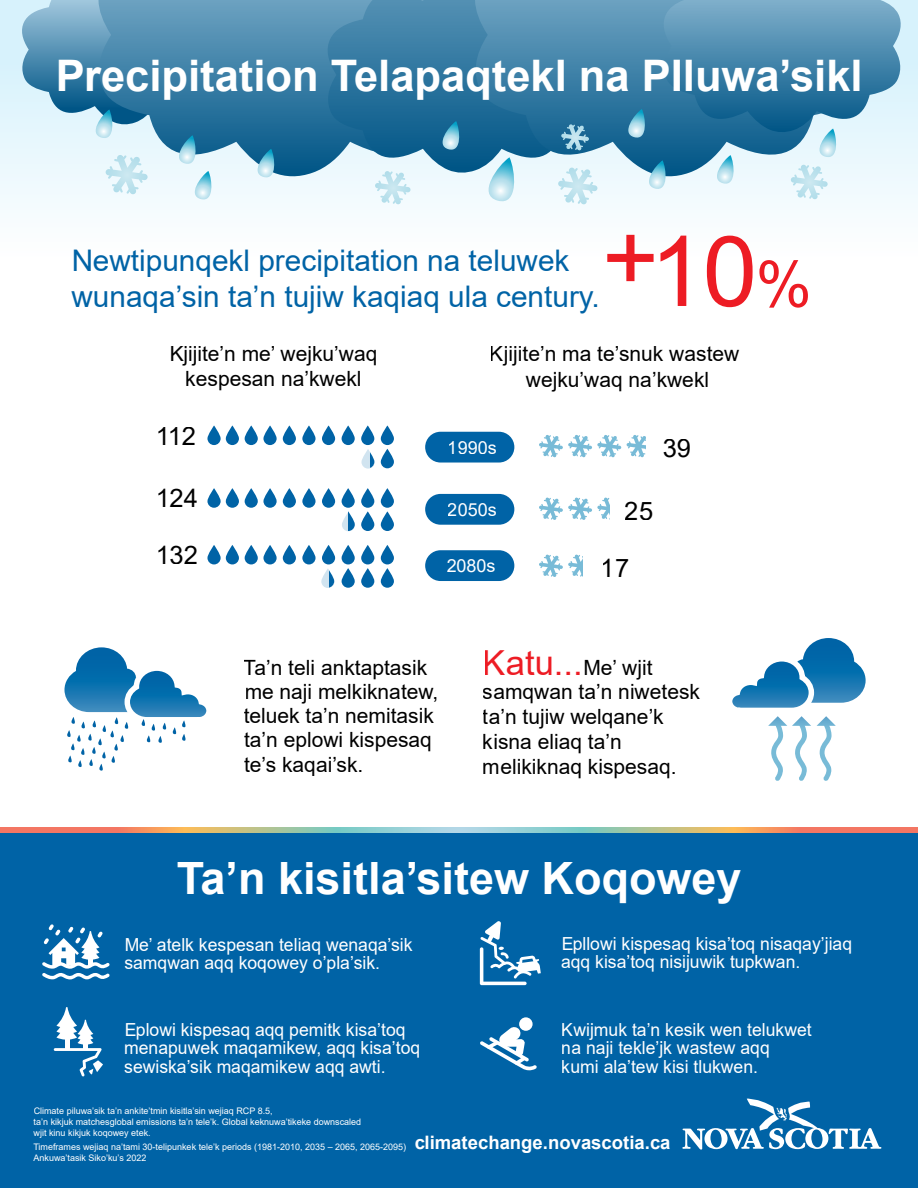
<style>
.page{position:relative;width:918px;height:1188px;background:#fff}
.page>*{position:absolute;margin:0;border:0;box-sizing:border-box;transform-origin:0 0}
.t1{font:97.95px "Arial";color:#ed1c24}
.t2{font:700 45px "Arial";color:#fff}
.t3{font:700 43.5px "Arial";color:#fff}
.t4{font:34.5px "Arial";color:#ed1c24}
.t5{font:29.7px/36px "Arial";color:#0063a6}
.t6{font:25.5px "Arial";color:#000}
.t7{font:21px/25.2px "Arial";color:#000;text-align:center}
.t8{font:18px/18.8px "Arial";color:#fff}
.t9{font:9px/10.9px "Arial";color:#fff}
.s1{font-size:63px}
.s2{font-size:21px;color:#000}
.s3{font-weight:700;font-size:18.6px}
</style>
<div class="page">
<div style="left:0;top:0;width:918px;height:257px;background:linear-gradient(to bottom,#d0f0fc,#fcfefe)"></div>
<svg style="left:229px;top:0;width:243px;height:178px;background:#4887ac"></svg>
<svg style="left:325px;top:0;width:147px;height:174px;background:#4082a8"></svg>
<svg style="left:472px;top:0;width:148px;height:178px;background:#4c8aae"></svg>
<svg style="left:0;top:827px;width:918px;height:7px;background:#aba292"></svg>
<div style="left:0;top:834px;width:918px;height:354px;background:#0063a6"></div>
<svg style="left:42px;top:924px;width:68px;height:56px"></svg>
<svg style="left:54px;top:1007px;width:49px;height:69px"></svg>
<svg style="left:480px;top:921px;width:61px;height:64px"></svg>
<svg style="left:682px;top:1098px;width:199px;height:52px"></svg>
<svg style="left:558px;top:168px;width:40px;height:37px"></svg>
<svg style="left:476px;top:157px;width:43px;height:49px"></svg>
<svg style="left:250px;top:149px;width:28px;height:32px"></svg>
<svg style="left:435px;top:121px;width:27px;height:32px"></svg>
<svg style="left:620px;top:0;width:283px;height:200px;background:#71a4c1"></svg>
<svg style="left:561px;top:124px;width:28px;height:27px"></svg>
<svg style="left:375px;top:171px;width:36px;height:34px"></svg>
<svg style="left:20px;top:0;width:209px;height:203px;background:#87b4cc"></svg>
<svg style="left:732px;top:638px;width:134px;height:143px"></svg>
<div style="left:425px;top:432px;width:89px;height:31px;background:#0063a6;border-radius:15px"></div>
<svg style="left:361px;top:449px;width:14px;height:20px"></svg>
<svg style="left:283px;top:425px;width:13px;height:20px"></svg>
<svg style="left:263px;top:425px;width:14px;height:20px"></svg>
<svg style="left:245px;top:425px;width:13px;height:20px"></svg>
<svg style="left:226px;top:425px;width:13px;height:20px"></svg>
<svg style="left:207px;top:425px;width:14px;height:20px"></svg>
<svg style="left:302px;top:425px;width:14px;height:20px"></svg>
<svg style="left:322px;top:425px;width:13px;height:20px"></svg>
<svg style="left:342px;top:425px;width:13px;height:20px"></svg>
<svg style="left:361px;top:425px;width:13px;height:20px"></svg>
<svg style="left:381px;top:425px;width:13px;height:20px"></svg>
<svg style="left:539px;top:435px;width:107px;height:23px"></svg>
<svg style="left:370px;top:449px;width:4px;height:19px"></svg>
<svg style="left:381px;top:449px;width:13px;height:19px"></svg>
<div style="left:425px;top:494px;width:89px;height:31px;background:#0063a6;border-radius:15px"></div>
<svg style="left:539px;top:497px;width:70px;height:23px"></svg>
<svg style="left:342px;top:512px;width:13px;height:19px"></svg>
<svg style="left:283px;top:488px;width:13px;height:20px"></svg>
<svg style="left:263px;top:488px;width:14px;height:20px"></svg>
<svg style="left:245px;top:488px;width:13px;height:20px"></svg>
<svg style="left:226px;top:488px;width:13px;height:20px"></svg>
<svg style="left:207px;top:488px;width:14px;height:20px"></svg>
<svg style="left:302px;top:488px;width:14px;height:20px"></svg>
<svg style="left:322px;top:488px;width:13px;height:20px"></svg>
<svg style="left:342px;top:488px;width:13px;height:20px"></svg>
<svg style="left:361px;top:488px;width:13px;height:20px"></svg>
<svg style="left:381px;top:488px;width:13px;height:20px"></svg>
<svg style="left:349px;top:512px;width:6px;height:19px"></svg>
<svg style="left:361px;top:511px;width:13px;height:20px"></svg>
<svg style="left:381px;top:511px;width:13px;height:20px"></svg>
<div style="left:425px;top:550px;width:89px;height:31px;background:#0063a6;border-radius:15px"></div>
<svg style="left:539px;top:554px;width:44px;height:23px"></svg>
<svg style="left:321px;top:568px;width:13px;height:20px"></svg>
<svg style="left:283px;top:545px;width:13px;height:19px"></svg>
<svg style="left:263px;top:545px;width:14px;height:19px"></svg>
<svg style="left:245px;top:545px;width:13px;height:19px"></svg>
<svg style="left:226px;top:545px;width:13px;height:19px"></svg>
<svg style="left:207px;top:545px;width:14px;height:19px"></svg>
<svg style="left:302px;top:545px;width:14px;height:19px"></svg>
<svg style="left:322px;top:545px;width:13px;height:19px"></svg>
<svg style="left:342px;top:545px;width:13px;height:19px"></svg>
<svg style="left:361px;top:545px;width:13px;height:19px"></svg>
<svg style="left:381px;top:545px;width:13px;height:19px"></svg>
<svg style="left:329px;top:568px;width:5px;height:20px"></svg>
<svg style="left:342px;top:568px;width:13px;height:20px"></svg>
<svg style="left:361px;top:568px;width:13px;height:20px"></svg>
<svg style="left:381px;top:568px;width:13px;height:20px"></svg>
<svg style="left:64px;top:647px;width:143px;height:124px"></svg>
<div style="left:519px;top:1017px;width:14px;height:14px;background:#fff;border-radius:50%"></div>
<svg style="left:480px;top:1026px;width:57px;height:44px"></svg>
<h3 class="t3" style="left:55px;top:45px;width:809px">Precipitation Telapaqtekl na PIluwa’sikl</h3>
<h3 class="t5" style="left:71px;top:242px;width:530px">Newtipunqekl precipitation na teluwek wunaqa’sin ta’n tujiw kaqiaq ula century.</h3>
<h1 class="t1" style="left:602px;top:204px;width:211px">+10<span class="s1">%</span></h1>
<p class="t7" style="left:169px;top:341px;width:210px">Kjijite’n me’ wejku’waq kespesan na’kwekl</p>
<p class="t7" style="left:490px;top:341px;width:251px">Kjijite’n ma te’snuk wastew wejku’waq na’kwekl</p>
<h3 class="t6" style="left:155px;top:419px;width:42px">112</h3>
<h3 class="t6" style="left:155px;top:481px;width:44px">124</h3>
<h3 class="t6" style="left:155px;top:537px;width:44px">132</h3>
<p class="t8" style="left:448px;top:438px;width:51px">1990s</p>
<h3 class="t6" style="left:663px;top:431px;width:30px">39</h3>
<p class="t8" style="left:448px;top:500px;width:51px">2050s</p>
<h3 class="t6" style="left:625px;top:493px;width:30px">25</h3>
<p class="t8" style="left:447px;top:557px;width:51px">2080s</p>
<h3 class="t6" style="left:601px;top:551px;width:30px">17</h3>
<p class="t7" style="left:244px;top:656px;width:196px;line-height:24.2px;text-align:left">Ta’n teli anktaptasik me naji melkiknatew, teluek ta’n nemitasik ta’n eplowi kispesaq te’s kaqai’sk.</p>
<h3 class="t4" style="left:483px;top:639px;width:171px">Katu...<span class="s2">Me’ wjit</span></h3>
<p class="t7" style="left:483px;top:679px;width:219px;text-align:left">samqwan ta’n niwetesk ta’n tujiw welqane’k kisna eliaq ta’n melikiknaq kispesaq.</p>
<h2 class="t2" style="left:176px;top:847px;width:567px">Ta’n kisitla’sitew Koqowey</h2>
<p class="t8" style="left:124px;top:935px;width:290px;line-height:18px">Me’ atelk kespesan teliaq wenaqa’sik samqwan aqq koqowey o’pla’sik.</p>
<p class="t8" style="left:124px;top:1020px;width:297px">Eplowi kispesaq aqq pemitk kisa’toq menapuwek maqamikew, aqq kisa’toq sewiska’sik maqamikew aqq awti.</p>
<p class="t8" style="left:561px;top:934px;width:293px;line-height:18px">Epllowi kispesaq kisa’toq nisaqay’jiaq aqq kisa’toq nisijuwik tupkwan.</p>
<p class="t8" style="left:562px;top:1020px;width:252px">Kwijmuk ta’n kesik wen telukwet na naji tekle’jk wastew aqq<br>kumi ala’tew kisi tlukwen.</p>
<p class="t9" style="left:34px;top:1106px;width:329px">Climate piluwa’sik ta’n ankite’tmin kisitla’sin wejiaq RCP 8.5,<br>ta’n kikjuk matchesglobal emissions ta’n tele’k. Global keknuwa’tikeke downscaled wjit kinu kikjuk koqowey etek.</p>
<p class="t9" style="left:33px;top:1141px;width:639px">Timeframes wejiaq na’tami 30-telipunkek tele’k periods (1981-2010, 2035 – 2065, 2065-2095) <span class="s3">climatechange.novascotia.ca</span></p>
<p class="t9" style="left:34px;top:1153px;width:114px">Ankuwa’tasik Siko’ku’s 2022</p>
</div>
